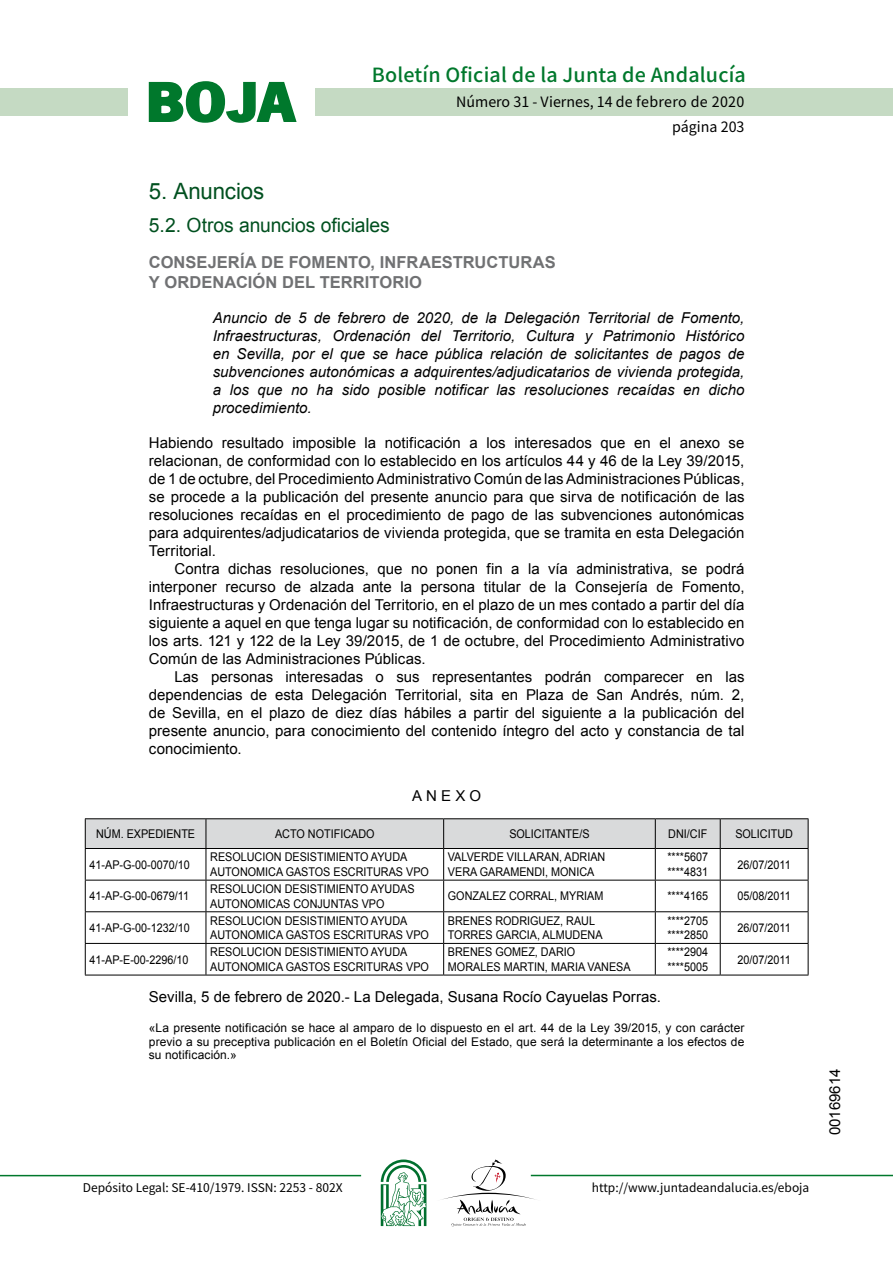
<style>
.page{position:relative;width:893px;height:1263px;background:#fff}
.page>*{position:absolute;margin:0;border:0;box-sizing:border-box;transform-origin:0 0}
.t1{font:700 57.75px "News Got T";color:#00782c;scale:1.14 1}
.t2{font:22.5px "Arial";letter-spacing:-.005em;color:#00501f}
.t3{font:500 19.5px "Noto Sans HK";letter-spacing:.01em;color:#00782c}
.t4{font:19.5px "Arial";letter-spacing:-.005em;color:#00501f}
.t5{font:700 16.5px/19.5px "Arial";letter-spacing:.005em;color:#707173}
.t6{font:15px/18px "Arial";color:#000;text-align:justify}
.t7{font:italic 15px/18px "Arial";color:#000;text-align:justify}
.t8{font:14.25px/24.5px "Noto Sans HK";color:#000;text-align:right}
.t9{font:12px/14.4px "Arial";color:#000;scale:.9 1}
.t10{font:12px/13.5px "Arial";color:#000;text-align:justify}
.t11{font:12px "Noto Sans HK";color:#000}
</style>
<div class="page">
<div style="left:315px;top:88px;width:577px;height:28px;background:#c5dac3"></div>
<div style="left:0;top:88px;width:128px;height:28px;background:#c5dac3"></div>
<hr style="left:0;top:1175px;width:361px;height:1px;background:#00782c">
<hr style="left:531px;top:1175px;width:361px;height:1px;background:#00782c">
<svg style="left:148px;top:81px;width:149px;height:42px"></svg>
<svg style="left:442px;top:1159px;width:100px;height:67px"></svg>
<svg style="left:381px;top:1160px;width:45px;height:66px"></svg>
<hr style="left:85px;top:818px;width:121px;height:1px;background:#000">
<hr style="left:206px;top:818px;width:237px;height:1px;background:#000">
<hr style="left:443px;top:818px;width:212px;height:1px;background:#000">
<hr style="left:655px;top:818px;width:65px;height:1px;background:#000">
<hr style="left:720px;top:818px;width:88px;height:1px;background:#000">
<div style="left:85px;top:819px;width:723px;height:29px;background:#d9dadb"></div>
<hr style="left:85px;top:848px;width:121px;height:1px;background:#000">
<hr style="left:85px;top:849px;width:1px;height:31px;background:#000">
<hr style="left:206px;top:848px;width:237px;height:1px;background:#000">
<hr style="left:205px;top:849px;width:1px;height:31px;background:#000">
<hr style="left:443px;top:848px;width:212px;height:1px;background:#000">
<hr style="left:443px;top:849px;width:1px;height:31px;background:#000">
<hr style="left:655px;top:848px;width:65px;height:1px;background:#000">
<hr style="left:655px;top:849px;width:1px;height:31px;background:#000">
<hr style="left:720px;top:848px;width:88px;height:1px;background:#000">
<hr style="left:719px;top:849px;width:1px;height:31px;background:#000">
<hr style="left:807px;top:849px;width:1px;height:31px;background:#000">
<hr style="left:85px;top:880px;width:121px;height:1px;background:#000">
<hr style="left:85px;top:881px;width:1px;height:30px;background:#000">
<hr style="left:206px;top:880px;width:237px;height:1px;background:#000">
<hr style="left:205px;top:881px;width:1px;height:30px;background:#000">
<hr style="left:443px;top:880px;width:212px;height:1px;background:#000">
<hr style="left:443px;top:881px;width:1px;height:30px;background:#000">
<hr style="left:655px;top:880px;width:65px;height:1px;background:#000">
<hr style="left:655px;top:881px;width:1px;height:30px;background:#000">
<hr style="left:720px;top:880px;width:88px;height:1px;background:#000">
<hr style="left:719px;top:881px;width:1px;height:30px;background:#000">
<hr style="left:807px;top:881px;width:1px;height:30px;background:#000">
<hr style="left:85px;top:911px;width:121px;height:1px;background:#000">
<hr style="left:85px;top:912px;width:1px;height:31px;background:#000">
<hr style="left:206px;top:911px;width:237px;height:1px;background:#000">
<hr style="left:205px;top:912px;width:1px;height:31px;background:#000">
<hr style="left:443px;top:911px;width:212px;height:1px;background:#000">
<hr style="left:443px;top:912px;width:1px;height:31px;background:#000">
<hr style="left:655px;top:911px;width:65px;height:1px;background:#000">
<hr style="left:655px;top:912px;width:1px;height:31px;background:#000">
<hr style="left:720px;top:911px;width:88px;height:1px;background:#000">
<hr style="left:719px;top:912px;width:1px;height:31px;background:#000">
<hr style="left:807px;top:912px;width:1px;height:31px;background:#000">
<hr style="left:85px;top:943px;width:121px;height:1px;background:#000">
<hr style="left:85px;top:944px;width:1px;height:31px;background:#000">
<hr style="left:206px;top:943px;width:237px;height:1px;background:#000">
<hr style="left:205px;top:944px;width:1px;height:31px;background:#000">
<hr style="left:443px;top:943px;width:212px;height:1px;background:#000">
<hr style="left:443px;top:944px;width:1px;height:31px;background:#000">
<hr style="left:655px;top:943px;width:65px;height:1px;background:#000">
<hr style="left:655px;top:944px;width:1px;height:31px;background:#000">
<hr style="left:720px;top:943px;width:88px;height:1px;background:#000">
<hr style="left:719px;top:944px;width:1px;height:31px;background:#000">
<hr style="left:807px;top:944px;width:1px;height:31px;background:#000">
<hr style="left:85px;top:975px;width:121px;height:1px;background:#000">
<hr style="left:206px;top:975px;width:237px;height:1px;background:#000">
<hr style="left:443px;top:975px;width:212px;height:1px;background:#000">
<hr style="left:655px;top:975px;width:65px;height:1px;background:#000">
<hr style="left:720px;top:975px;width:88px;height:1px;background:#000">
<h1 class="t1" style="left:145px;top:68px;width:133px">BOJA</h1>
<h3 class="t3" style="left:372px;top:64px;width:375px">Boletín Oficial de la Junta de Andalucía</h3>
<p class="t8" style="left:456px;top:90px;width:290px">Número 31 - Viernes, 14 de febrero de 2020 página 203</p>
<h2 class="t2" style="left:149px;top:177px;width:117px">5. Anuncios</h2>
<h3 class="t4" style="left:149px;top:212px;width:242px">5.2. Otros anuncios oficiales</h3>
<p class="t5" style="left:149px;top:253px;width:408px">CONSEJERÍA DE FOMENTO, INFRAESTRUCTURAS<br>Y ORDENACIÓN DEL TERRITORIO</p>
<p class="t7" style="left:213px;top:309px;width:533px">Anuncio de 5 de febrero de 2020, de la Delegación Territorial de Fomento, Infraestructuras, Ordenación del Territorio, Cultura y Patrimonio Histórico en Sevilla, por el que se hace pública relación de solicitantes de pagos de subvenciones autonómicas a adquirentes/adjudicatarios de vivienda protegida, a los que no ha sido posible notificar las resoluciones recaídas en dicho procedimiento.</p>
<p class="t6" style="left:149px;top:434px;width:597px">Habiendo resultado imposible la notificación a los interesados que en el anexo se relacionan, de conformidad con lo establecido en los artículos 44 y 46 de la Ley 39/2015, de 1 de octubre, del Procedimiento Administrativo Común de las Administraciones Públicas, se procede a la publicación del presente anuncio para que sirva de notificación de las resoluciones recaídas en el procedimiento de pago de las subvenciones autonómicas para adquirentes/adjudicatarios de vivienda protegida, que se tramita en esta Delegación Territorial.</p>
<p class="t6" style="left:149px;top:560px;width:597px;text-indent:26px">Contra dichas resoluciones, que no ponen fin a la vía administrativa, se podrá interponer recurso de alzada ante la persona titular de la Consejería de Fomento, Infraestructuras y Ordenación del Territorio, en el plazo de un mes contado a partir del día siguiente a aquel en que tenga lugar su notificación, de conformidad con lo establecido en los arts. 121 y 122 de la Ley 39/2015, de 1 de octubre, del Procedimiento Administrativo Común de las Administraciones Públicas.</p>
<p class="t6" style="left:149px;top:668px;width:597px;text-indent:26px">Las personas interesadas o sus representantes podrán comparecer en las dependencias de esta Delegación Territorial, sita en Plaza de San Andrés, núm. 2, de Sevilla, en el plazo de diez días hábiles a partir del siguiente a la publicación del presente anuncio, para conocimiento del contenido íntegro del acto y constancia de tal conocimiento.</p>
<p class="t6" style="left:412px;top:787px;width:71px">A N E X O</p>
<p class="t9" style="left:96px;top:827px;width:112px">NÚM. EXPEDIENTE</p>
<p class="t9" style="left:275px;top:827px;width:112px">ACTO NOTIFICADO</p>
<p class="t9" style="left:509px;top:827px;width:91px">SOLICITANTE/S</p>
<p class="t9" style="left:668px;top:827px;width:45px">DNI/CIF</p>
<p class="t9" style="left:735px;top:827px;width:66px">SOLICITUD</p>
<p class="t9" style="left:89px;top:857px;width:113px">41-AP-G-00-0070/10</p>
<p class="t9" style="left:210px;top:850px;width:244px">RESOLUCION DESISTIMIENTO AYUDA<br>AUTONOMICA GASTOS ESCRITURAS VPO</p>
<p class="t9" style="left:448px;top:850px;width:176px">VALVERDE VILLARAN, ADRIAN<br>VERA GARAMENDI, MONICA</p>
<p class="t9" style="left:667px;top:850px;width:47px">****5607 ****4831</p>
<p class="t9" style="left:737px;top:857px;width:61px">26/07/2011</p>
<p class="t9" style="left:89px;top:889px;width:112px">41-AP-G-00-0679/11</p>
<p class="t9" style="left:210px;top:882px;width:228px">RESOLUCION DESISTIMIENTO AYUDAS<br>AUTONOMICAS CONJUNTAS VPO</p>
<p class="t9" style="left:448px;top:889px;width:174px">GONZALEZ CORRAL, MYRIAM</p>
<p class="t9" style="left:667px;top:889px;width:47px">****4165</p>
<p class="t9" style="left:737px;top:889px;width:61px">05/08/2011</p>
<p class="t9" style="left:89px;top:921px;width:113px">41-AP-G-00-1232/10</p>
<p class="t9" style="left:210px;top:913px;width:244px">RESOLUCION DESISTIMIENTO AYUDA<br>AUTONOMICA GASTOS ESCRITURAS VPO</p>
<p class="t9" style="left:448px;top:913px;width:173px">BRENES RODRIGUEZ, RAUL<br>TORRES GARCIA, ALMUDENA</p>
<p class="t9" style="left:667px;top:913px;width:47px">****2705 ****2850</p>
<p class="t9" style="left:737px;top:921px;width:61px">26/07/2011</p>
<p class="t9" style="left:89px;top:952px;width:112px">41-AP-E-00-2296/10</p>
<p class="t9" style="left:210px;top:945px;width:244px">RESOLUCION DESISTIMIENTO AYUDA<br>AUTONOMICA GASTOS ESCRITURAS VPO</p>
<p class="t9" style="left:448px;top:945px;width:204px">BRENES GOMEZ, DARIO<br>MORALES MARTIN, MARIA VANESA</p>
<p class="t9" style="left:667px;top:945px;width:47px">****2904 ****5005</p>
<p class="t9" style="left:737px;top:952px;width:61px">20/07/2011</p>
<p class="t6" style="left:149px;top:988px;width:513px">Sevilla, 5 de febrero de 2020.- La Delegada, Susana Rocío Cayuelas Porras.</p>
<p class="t10" style="left:149px;top:1022px;width:597px">«La presente notificación se hace al amparo de lo dispuesto en el art. 44 de la Ley 39/2015, y con carácter previo a su preceptiva publicación en el Boletín Oficial del Estado, que será la determinante a los efectos de su notificación.»</p>
<p class="t11" style="left:83px;top:1181px;width:261px">Depósito Legal: SE-410/1979. ISSN: 2253 - 802X</p>
<p class="t11" style="left:592px;top:1181px;width:219px">http://www.juntadeandalucia.es/eboja</p>
<p class="t6" style="left:826px;top:1135px;width:68px;rotate:-90deg">00169614</p>
</div>
